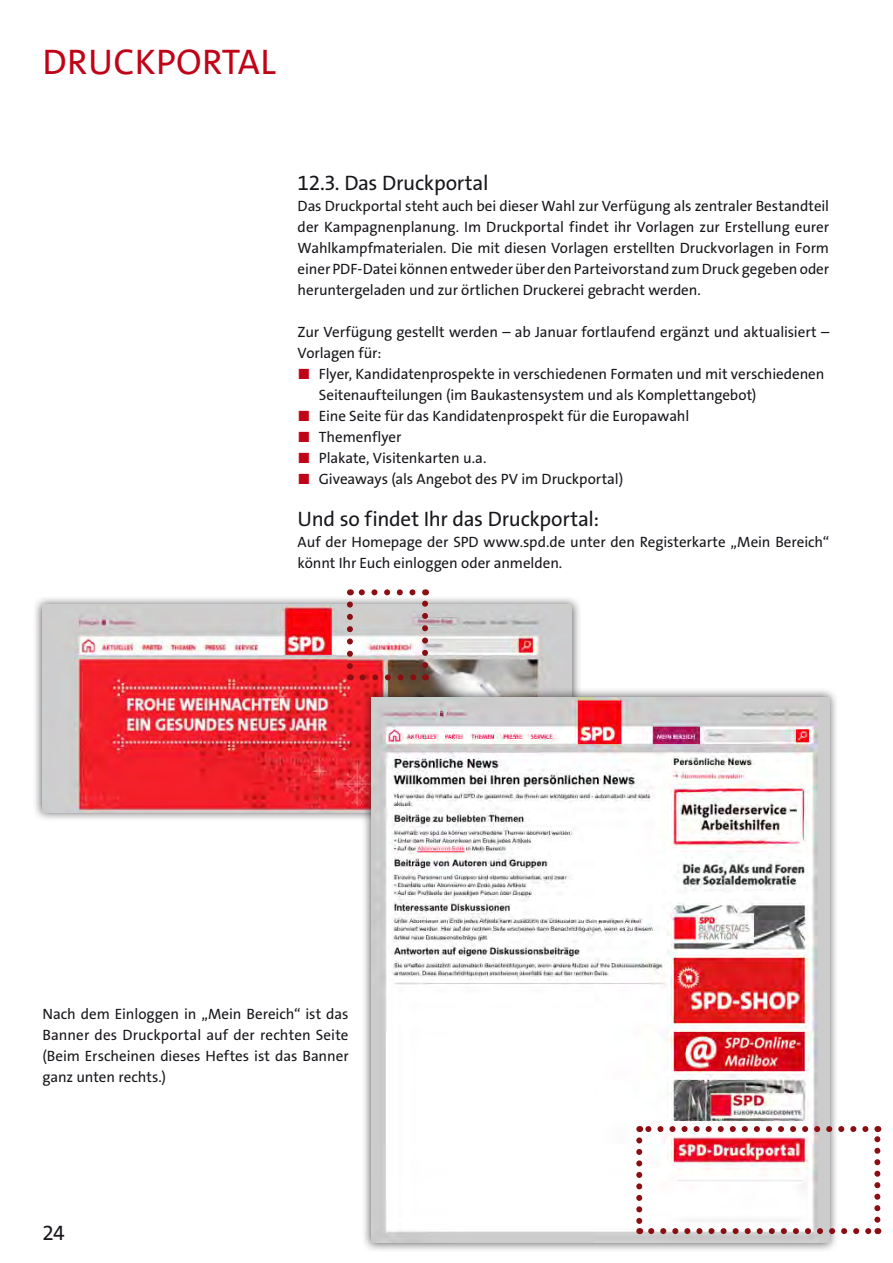
<style>
.page{position:relative;width:893px;height:1263px;background:#fff}
.page>*{position:absolute;margin:0;border:0;box-sizing:border-box;transform-origin:0 0}
._1_Head_SPD_Plain_24{font:36px "SPD The Sans Versal";letter-spacing:.01em;color:#c00418}
._3_Teaser_SPD_Plain{font:21px "SPD The Sans";letter-spacing:-.015em;color:#1a171c}
.Copy_SPD_TheSans_10{font:15px/21px "SPD The Sans";letter-spacing:-.005em;color:#1a171c}
.s1{color:#c00418}
</style>
<div class="page">
<div style="left:33px;top:595px;width:549px;height:227px;background:#1a171c;opacity:.75"></div>
<img style="left:43px;top:605px;width:529px;height:207px">
<img style="left:353px;top:625px;width:66px;height:46px">
<div style="left:361px;top:687px;width:478px;height:565px;background:#1a171c;opacity:.75"></div>
<img style="left:371px;top:697px;width:458px;height:545px">
<svg style="left:651px;top:1228px;width:220px;height:6px"></svg>
<svg style="left:636px;top:1140px;width:6px;height:94px"></svg>
<svg style="left:874px;top:1126px;width:6px;height:94px"></svg>
<svg style="left:639px;top:1126px;width:226px;height:6px"></svg>
<svg style="left:362px;top:674px;width:57px;height:6px"></svg>
<svg style="left:347px;top:604px;width:6px;height:76px"></svg>
<svg style="left:422px;top:589px;width:6px;height:76px"></svg>
<svg style="left:350px;top:589px;width:63px;height:6px"></svg>
<p class="_1_Head_SPD_Plain_24" style="left:43px;top:39px;width:235px">DRUCKPORTAL</p>
<p class="_3_Teaser_SPD_Plain" style="left:298px;top:169px;width:192px">12.3. Das Druckportal</p>
<p class="Copy_SPD_TheSans_10" style="left:298px;top:195px;width:533px;text-align:justify">Das Druckportal steht auch bei dieser Wahl zur Verfügung als zentraler Bestandteil der Kampagnenplanung. Im Druckportal findet ihr Vorlagen zur Erstellung eurer Wahlkampfmaterialen. Die mit diesen Vorlagen erstellten Druckvorlagen in Form einer PDF-Datei können entweder über den Parteivorstand zum Druck gegeben oder heruntergeladen und zur örtlichen Druckerei gebracht werden.</p>
<p class="Copy_SPD_TheSans_10" style="left:298px;top:321px;width:533px">Zur Verfügung gestellt werden – ab Januar fortlaufend ergänzt und aktualisiert –<br>Vorlagen für:</p>
<p class="Copy_SPD_TheSans_10" style="left:319px;top:363px;width:507px;text-indent:-21px"><span class="s1">◼</span> Flyer, Kandidatenprospekte in verschiedenen Formaten und mit verschiedenen<br>Seitenaufteilungen (im Baukastensystem und als Komplettangebot)</p>
<p class="Copy_SPD_TheSans_10" style="left:298px;top:405px;width:393px"><span class="s1">◼</span> Eine Seite für das Kandidatenprospekt für die Europawahl</p>
<p class="Copy_SPD_TheSans_10" style="left:298px;top:426px;width:105px"><span class="s1">◼</span> Themenflyer</p>
<p class="Copy_SPD_TheSans_10" style="left:298px;top:447px;width:190px"><span class="s1">◼</span> Plakate, Visitenkarten u.a.</p>
<p class="Copy_SPD_TheSans_10" style="left:298px;top:468px;width:327px"><span class="s1">◼</span> Giveaways (als Angebot des PV im Druckportal)</p>
<p class="_3_Teaser_SPD_Plain" style="left:298px;top:505px;width:303px">Und so findet Ihr das Druckportal:</p>
<p class="Copy_SPD_TheSans_10" style="left:298px;top:531px;width:533px">Auf der Homepage der SPD www.spd.de unter den Registerkarte „Mein Bereich“ könnt Ihr Euch einloggen oder anmelden.</p>
<p class="Copy_SPD_TheSans_10" style="left:43px;top:1004px;width:308px;text-align:justify">Nach dem Einloggen in „Mein Bereich“ ist das Banner des Druckportal auf der rechten Seite (Beim Erscheinen dieses Heftes ist das Banner ganz unten rechts.)</p>
<h2 class="_3_Teaser_SPD_Plain" style="left:43px;top:1219px;width:24px">24</h2>
</div>
